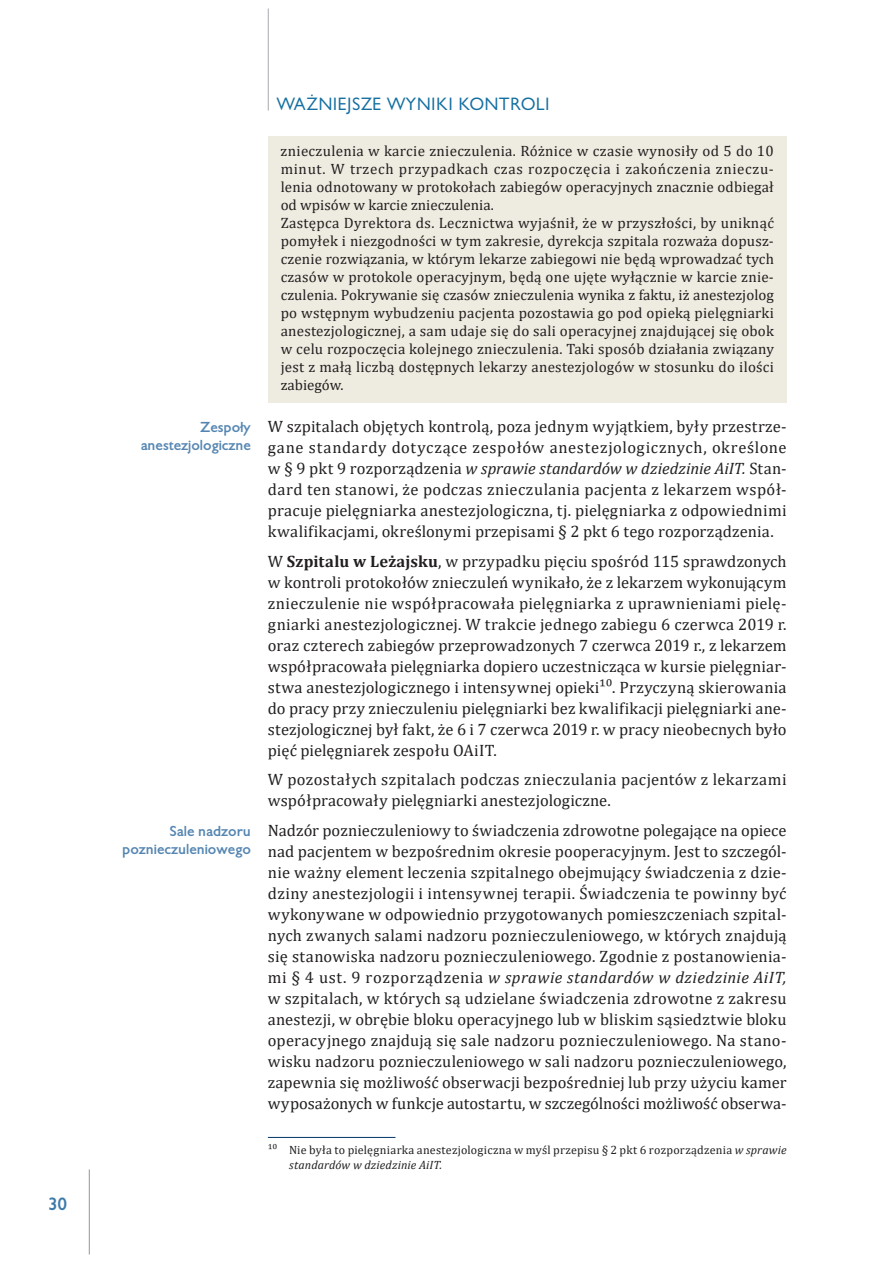
<style>
.page{position:relative;width:893px;height:1263px;background:#fff}
.page>*{position:absolute;margin:0;border:0;box-sizing:border-box;transform-origin:0 0}
.t1{font:16.5px/21px "Cambria";letter-spacing:.01em;color:#231f20;text-align:justify}
.t2{font:16.5px "Gilead TTEFN";letter-spacing:.05em;color:#156fa1}
.t3{font:700 16.5px "Gilead TTEFN";color:#3c7aaa}
.t4{font:15px/18px "Cambria";letter-spacing:.015em;color:#231f20}
.t5{font:700 13.5px/18px "Gilead TTEFN";color:#5586b2;text-align:right}
.t6{font:12px/15px "Cambria";letter-spacing:.02em;color:#231f20}
.s1{font-style:italic}
.s2{font-weight:700}
</style>
<div class="page">
<hr style="left:268px;top:9px;width:1px;height:102px;background:#a8a9ad">
<hr style="left:89px;top:1169px;width:1px;height:85px;background:#939598">
<div style="left:268px;top:136px;width:519px;height:86px;background:#eeece1"></div>
<div style="left:268px;top:208px;width:519px;height:194px;background:#eeece1"></div>
<hr style="left:268px;top:1137px;width:127px;height:1px;background:#003667">
<p class="t3" style="left:48px;top:1193px;width:20px">30</p>
<p class="t5" style="left:141px;top:418px;width:112px">Zespoły anestezjologiczne</p>
<p class="t5" style="left:122px;top:822px;width:130px">Sale nadzoru poznieczuleniowego</p>
<p class="t2" style="left:276px;top:93px;width:275px">WAŻNIEJSZE WYNIKI KONTROLI</p>
<p class="t4" style="left:281px;top:142px;width:495px">znieczulenia w karcie znieczulenia. Różnice w czasie wynosiły od 5 do 10 minut. W trzech przypadkach czas rozpoczęcia i zakończenia znieczu&shy;lenia odnotowany w protokołach zabiegów operacyjnych znacznie odbiegał od wpisów w karcie znieczulenia.<br>Zastępca Dyrektora ds. Lecznictwa wyjaśnił, że w przyszłości, by uniknąć pomyłek i niezgodności w tym zakresie, dyrekcja szpitala rozważa dopusz&shy;czenie rozwiązania, w którym lekarze zabiegowi nie będą wprowadzać tych czasów w protokole operacyjnym, będą one ujęte wyłącznie w karcie znie&shy;czulenia. Pokrywanie się czasów znieczulenia wynika z faktu, iż anestezjolog po wstępnym wybudzeniu pacjenta pozostawia go pod opieką pielęgniarki anestezjologicznej, a sam udaje się do sali operacyjnej znajdującej się obok w celu rozpoczęcia kolejnego znieczulenia. Taki sposób działania związany jest z małą liczbą dostępnych lekarzy anestezjologów w stosunku do ilości zabiegów.</p>
<p class="t1" style="left:268px;top:416px;width:520px">W szpitalach objętych kontrolą, poza jednym wyjątkiem, były przestrze&shy;gane standardy dotyczące zespołów anestezjologicznych, określone w § 9 pkt 9 rozporządzenia <span class="s1">w sprawie standardów w dziedzinie AiIT.</span> Stan&shy;dard ten stanowi, że podczas znieczulania pacjenta z lekarzem współ&shy;pracuje pielęgniarka anestezjologiczna, tj. pielęgniarka z odpowiednimi kwalifikacjami, określonymi przepisami § 2 pkt 6 tego rozporządzenia.</p>
<p class="t1" style="left:268px;top:551px;width:520px">W <span class="s2">Szpitalu w Leżajsku</span>, w przypadku pięciu spośród 115 sprawdzonych w kontroli protokołów znieczuleń wynikało, że z lekarzem wykonującym znieczulenie nie współpracowała pielęgniarka z uprawnieniami pielę&shy;gniarki anestezjologicznej. W trakcie jednego zabiegu 6 czerwca 2019 r. oraz czterech zabiegów przeprowadzonych 7 czerwca 2019 r., z lekarzem współpracowała pielęgniarka dopiero uczestnicząca w kursie pielęgniar&shy;stwa anestezjologicznego i intensywnej opieki10. Przyczyną skierowania do pracy przy znieczuleniu pielęgniarki bez kwalifikacji pielęgniarki ane&shy;stezjologicznej był fakt, że 6 i 7 czerwca 2019 r. w pracy nieobecnych było pięć pielęgniarek zespołu OAiIT.</p>
<p class="t1" style="left:268px;top:769px;width:520px">W pozostałych szpitalach podczas znieczulania pacjentów z lekarzami współpracowały pielęgniarki anestezjologiczne.</p>
<p class="t1" style="left:268px;top:820px;width:520px">Nadzór poznieczuleniowy to świadczenia zdrowotne polegające na opiece nad pacjentem w bezpośrednim okresie pooperacyjnym. Jest to szczegól&shy;nie ważny element leczenia szpitalnego obejmujący świadczenia z dzie&shy;dziny anestezjologii i intensywnej terapii. Świadczenia te powinny być wykonywane w odpowiednio przygotowanych pomieszczeniach szpital&shy;nych zwanych salami nadzoru poznieczuleniowego, w których znajdują się stanowiska nadzoru poznieczuleniowego. Zgodnie z postanowienia&shy;mi § 4 ust. 9 rozporządzenia <span class="s1">w sprawie standardów w dziedzinie AiIT, </span>w szpitalach, w których są udzielane świadczenia zdrowotne z zakresu anestezji, w obrębie bloku operacyjnego lub w bliskim sąsiedztwie bloku operacyjnego znajdują się sale nadzoru poznieczuleniowego. Na stano&shy;wisku nadzoru poznieczuleniowego w sali nadzoru poznieczuleniowego, zapewnia się możliwość obserwacji bezpośredniej lub przy użyciu kamer wyposażonych w funkcje autostartu, w szczególności możliwość obserwa-</p>
<p class="t6" style="left:289px;top:1143px;width:499px;text-indent:-21px">10 Nie była to pielęgniarka anestezjologiczna w myśl przepisu § 2 pkt 6 rozporządzenia <span class="s1">w sprawie standardów w dziedzinie AiIT.</span></p>
</div>
